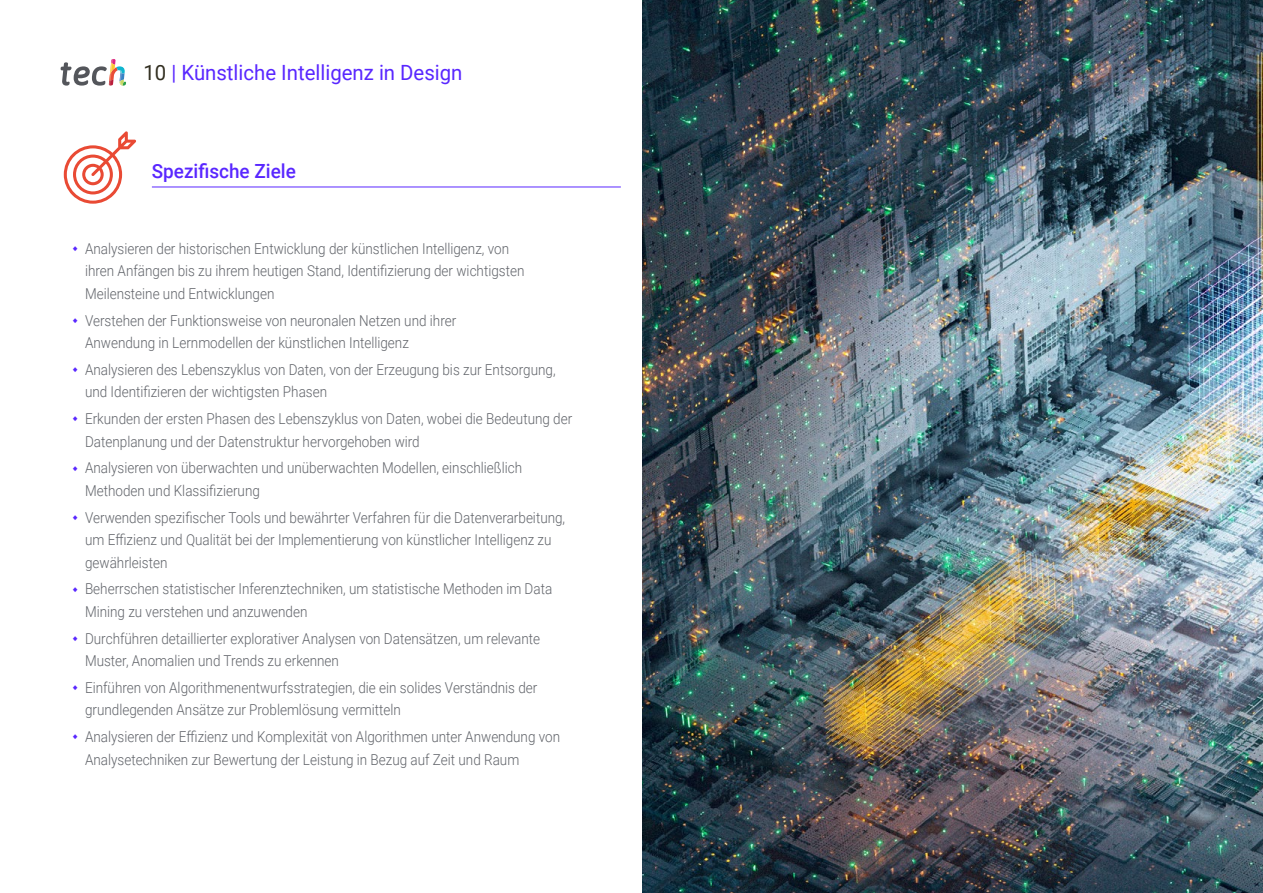
<style>
.page{position:relative;width:1263px;height:893px;background:#fff}
.page>*{position:absolute;margin:0;border:0;box-sizing:border-box;transform-origin:0 0}
.t1{font:21px "Roboto";color:#5927ff}
.t2{font:500 19.5px "Roboto";color:#5927ff}
.t3{font:300 15px/22.5px "Roboto";color:#61646a;scale:.9 1}
.s1{color:#312e20}
</style>
<div class="page">
<hr style="left:152px;top:187px;width:469px;height:1px;background:#5927ff">
<svg style="left:64px;top:131px;width:72px;height:73px"></svg>
<img style="left:642px;top:0;width:621px;height:893px">
<svg style="left:61px;top:59px;width:65px;height:27px"></svg>
<h1 class="t1" style="left:144px;top:57px;width:320px"><span class="s1">10</span> | Künstliche Intelligenz in Design</h1>
<h2 class="t2" style="left:152px;top:158px;width:145px">Spezifische Ziele</h2>
<p class="t3" style="left:85px;top:237px;width:490px">Analysieren der historischen Entwicklung der künstlichen Intelligenz, von ihren Anfängen bis zu ihrem heutigen Stand, Identifizierung der wichtigsten<br>Meilensteine und Entwicklungen</p>
<p class="t3" style="left:85px;top:308px;width:414px">Verstehen der Funktionsweise von neuronalen Netzen und ihrer<br>Anwendung in Lernmodellen der künstlichen Intelligenz</p>
<p class="t3" style="left:85px;top:358px;width:524px">Analysieren des Lebenszyklus von Daten, von der Erzeugung bis zur Entsorgung, und Identifizieren der wichtigsten Phasen</p>
<p class="t3" style="left:85px;top:407px;width:543px">Erkunden der ersten Phasen des Lebenszyklus von Daten, wobei die Bedeutung der<br>Datenplanung und der Datenstruktur hervorgehoben wird</p>
<p class="t3" style="left:85px;top:456px;width:487px">Analysieren von überwachten und unüberwachten Modellen, einschließlich<br>Methoden und Klassifizierung</p>
<p class="t3" style="left:85px;top:505px;width:535px">Verwenden spezifischer Tools und bewährter Verfahren für die Datenverarbeitung, um Effizienz und Qualität bei der Implementierung von künstlicher Intelligenz zu gewährleisten</p>
<p class="t3" style="left:85px;top:577px;width:521px">Beherrschen statistischer Inferenztechniken, um statistische Methoden im Data<br>Mining zu verstehen und anzuwenden</p>
<p class="t3" style="left:85px;top:626px;width:507px">Durchführen detaillierter explorativer Analysen von Datensätzen, um relevante<br>Muster, Anomalien und Trends zu erkennen</p>
<p class="t3" style="left:85px;top:676px;width:504px">Einführen von Algorithmenentwurfsstrategien, die ein solides Verständnis der grundlegenden Ansätze zur Problemlösung vermitteln</p>
<p class="t3" style="left:85px;top:725px;width:529px">Analysieren der Effizienz und Komplexität von Algorithmen unter Anwendung von<br>Analysetechniken zur Bewertung der Leistung in Bezug auf Zeit und Raum</p>
</div>
